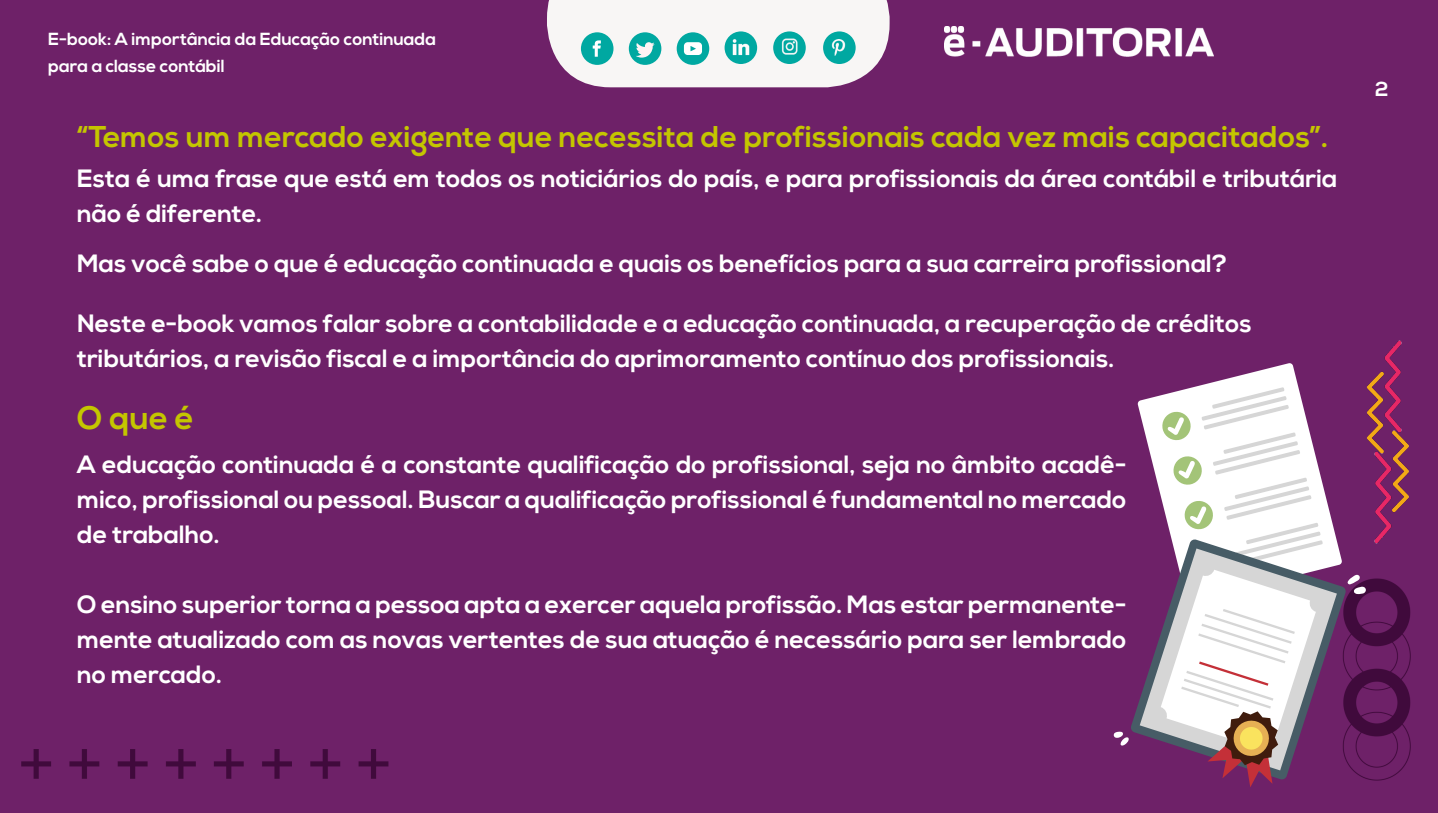
<style>
.page{position:relative;width:1438px;height:813px;background:#fff}
.page>*{position:absolute;margin:0;border:0;box-sizing:border-box;transform-origin:0 0}
.t1{font:700 32.5px "Nexa";color:#c4c600}
.t2{font:700 30px "Nexa";letter-spacing:.005em;color:#c4c600}
.t3{font:700 25px/35px "Nexa";color:#fff}
.t4{font:700 20.38px "Nexa";color:#fff}
.t5{font:700 17.5px/27.5px "Nexa";color:#fff}
</style>
<div class="page">
<div style="left:0;top:0;width:1438px;height:812px;background:#6e2168"></div>
<svg style="left:547px;top:0;width:342px;height:87px"></svg>
<div style="left:773px;top:31px;width:32px;height:33px;background:#00a8a1;border-radius:50%"></div>
<img style="left:781px;top:39px;width:17px;height:15px">
<div style="left:823px;top:31px;width:32px;height:33px;background:#00a8a1;border-radius:50%"></div>
<img style="left:831px;top:40px;width:15px;height:16px">
<img style="left:944px;top:26px;width:269px;height:31px">
<svg style="left:1137px;top:363px;width:193px;height:176px;fill:#6e2168"></svg>
<svg style="left:1347px;top:574px;width:19px;height:20px"></svg>
<svg style="left:1113px;top:731px;width:15px;height:14px"></svg>
<svg style="left:1130px;top:539px;width:216px;height:241px;background:#6c2869"></svg>
<svg style="left:1139px;top:387px;width:197px;height:400px"></svg>
<img style="left:1325px;top:426px;width:113px;height:120px">
<img style="left:1330px;top:337px;width:108px;height:120px">
<p class="t5" style="left:48px;top:26px;width:389px">E-book: A importância da Educação continuada para a classe contábil</p>
<p class="t2" style="left:77px;top:119px;width:1253px">“Temos um mercado exigente que necessita de profissionais cada vez mais capacitados”.</p>
<p class="t3" style="left:77px;top:162px;width:1261px">Esta é uma frase que está em todos os noticiários do país, e para profissionais da área contábil e tributária não é diferente.</p>
<p class="t3" style="left:77px;top:247px;width:1152px">Mas você sabe o que é educação continuada e quais os benefícios para a sua carreira profissional?</p>
<p class="t3" style="left:77px;top:307px;width:1176px">Neste e-book vamos falar sobre a contabilidade e a educação continuada, a recuperação de créditos tributários, a revisão fiscal e a importância do aprimoramento contínuo dos profissionais.</p>
<h1 class="t1" style="left:77px;top:399px;width:118px">O que é</h1>
<p class="t3" style="left:77px;top:448px;width:1051px;text-align:justify">A educação continuada é a constante qualificação do profissional, seja no âmbito acadê&shy;mico, profissional ou pessoal. Buscar a qualificação profissional é fundamental no mercado de trabalho.</p>
<p class="t3" style="left:77px;top:588px;width:1051px;text-align:justify">O ensino superior torna a pessoa apta a exercer aquela profissão. Mas estar permanente&shy;mente atualizado com as novas vertentes de sua atuação é necessário para ser lembrado no mercado.</p>
<p class="t4" style="left:1375px;top:77px;width:15px">2</p>
</div>
